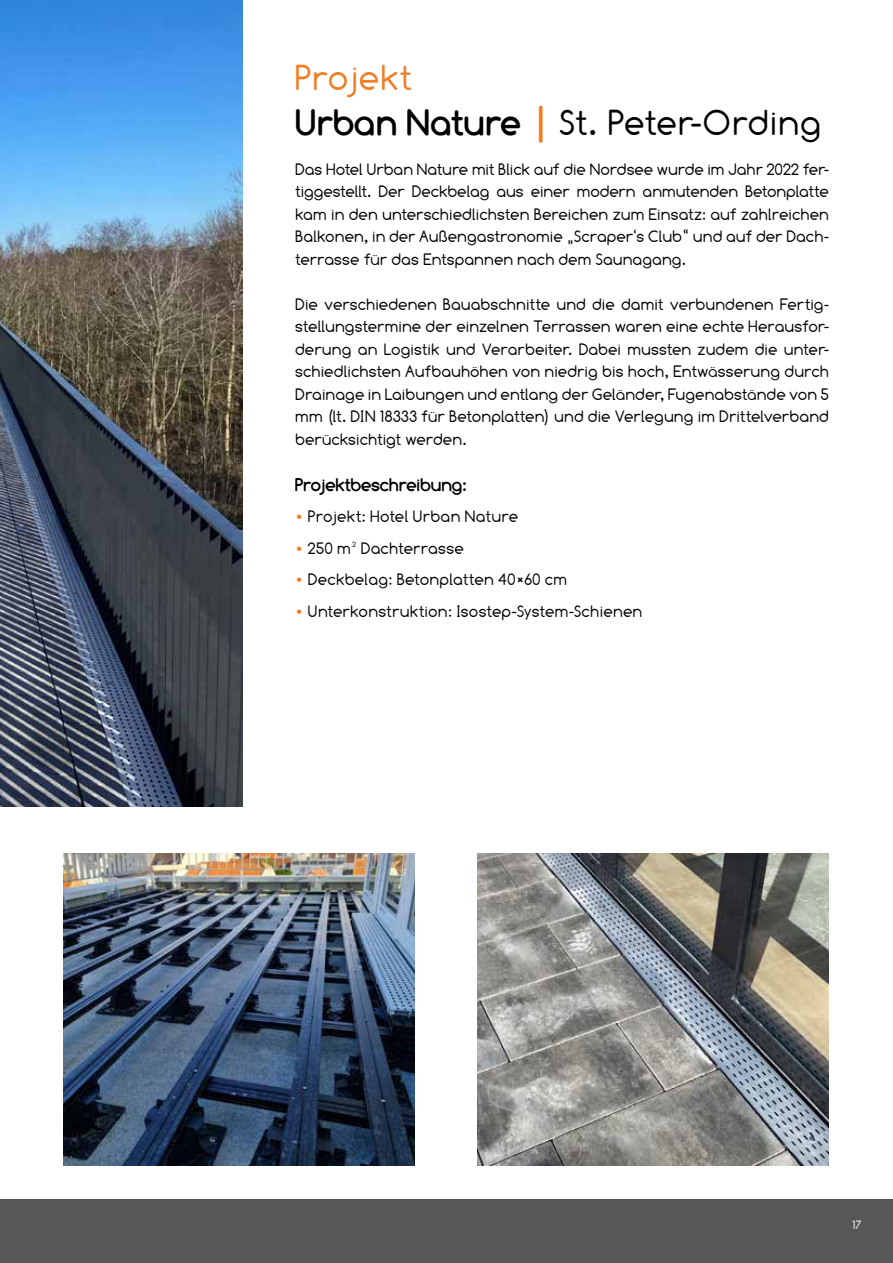
<style>
.page{position:relative;width:893px;height:1263px;background:#fff}
.page>*{position:absolute;margin:0;border:0;box-sizing:border-box;transform-origin:0 0}
.t1{font:36px/45px "Comfortaa";letter-spacing:.01em;color:#000}
.t2{font:700 18px "Comfortaa";color:#000}
.t3{font:16.5px/22.5px "Comfortaa";letter-spacing:.01em;color:#000;text-align:justify}
.t4{font:12px "Comfortaa";color:#fff}
.s1{color:#ef7e26}
.s2{font-weight:700}
.s3{font-weight:700;color:#ef7e26}
.s4{font-weight:700;font-size:15px;color:#ef7e26}
</style>
<div class="page">
<div style="left:0;top:1199px;width:893px;height:64px;background:#575756"></div>
<img style="left:0;top:0;width:242px;height:806px">
<img style="left:64px;top:853px;width:351px;height:312px">
<img style="left:477px;top:853px;width:351px;height:312px">
<h1 class="t1" style="left:296px;top:55px;width:528px"><span class="s1">Projekt<br></span><span class="s2">Urban Nature</span> <span class="s3">|</span> St. Peter-Ording</h1>
<p class="t3" style="left:296px;top:158px;width:535px">Das Hotel Urban Nature mit Blick auf die Nordsee wurde im Jahr 2022 fer&shy;tiggestellt. Der Deckbelag aus einer modern anmutenden Betonplatte kam in den unterschiedlichsten Bereichen zum Einsatz: auf zahlreichen Balkonen, in der Außengastronomie „Scraper‘s Club“ und auf der Dach&shy;terrasse für das Entspannen nach dem Saunagang.</p>
<p class="t3" style="left:296px;top:293px;width:535px">Die verschiedenen Bauabschnitte und die damit verbundenen Fertig&shy;stellungstermine der einzelnen Terrassen waren eine echte Herausfor&shy;derung an Logistik und Verarbeiter. Dabei mussten zudem die unter&shy;schiedlichsten Aufbauhöhen von niedrig bis hoch, Entwässerung durch Drainage in Laibungen und entlang der Geländer, Fugenabstände von 5 mm (lt. DIN 18333 für Betonplatten) und die Verlegung im Drittelverband berücksichtigt werden.</p>
<p class="t2" style="left:296px;top:474px;width:173px">Projektbeschreibung:</p>
<p class="t3" style="left:296px;top:505px;width:224px"><span class="s4">•</span> Projekt: Hotel Urban Nature</p>
<p class="t3" style="left:296px;top:537px;width:170px"><span class="s4">•</span> 250 m² Dachterrasse</p>
<p class="t3" style="left:296px;top:568px;width:273px"><span class="s4">•</span> Deckbelag: Betonplatten 40×60 cm</p>
<p class="t3" style="left:296px;top:600px;width:349px"><span class="s4">•</span> Unterkonstruktion: Isostep-System-Schienen</p>
<p class="t4" style="left:853px;top:1218px;width:10px">17</p>
</div>
